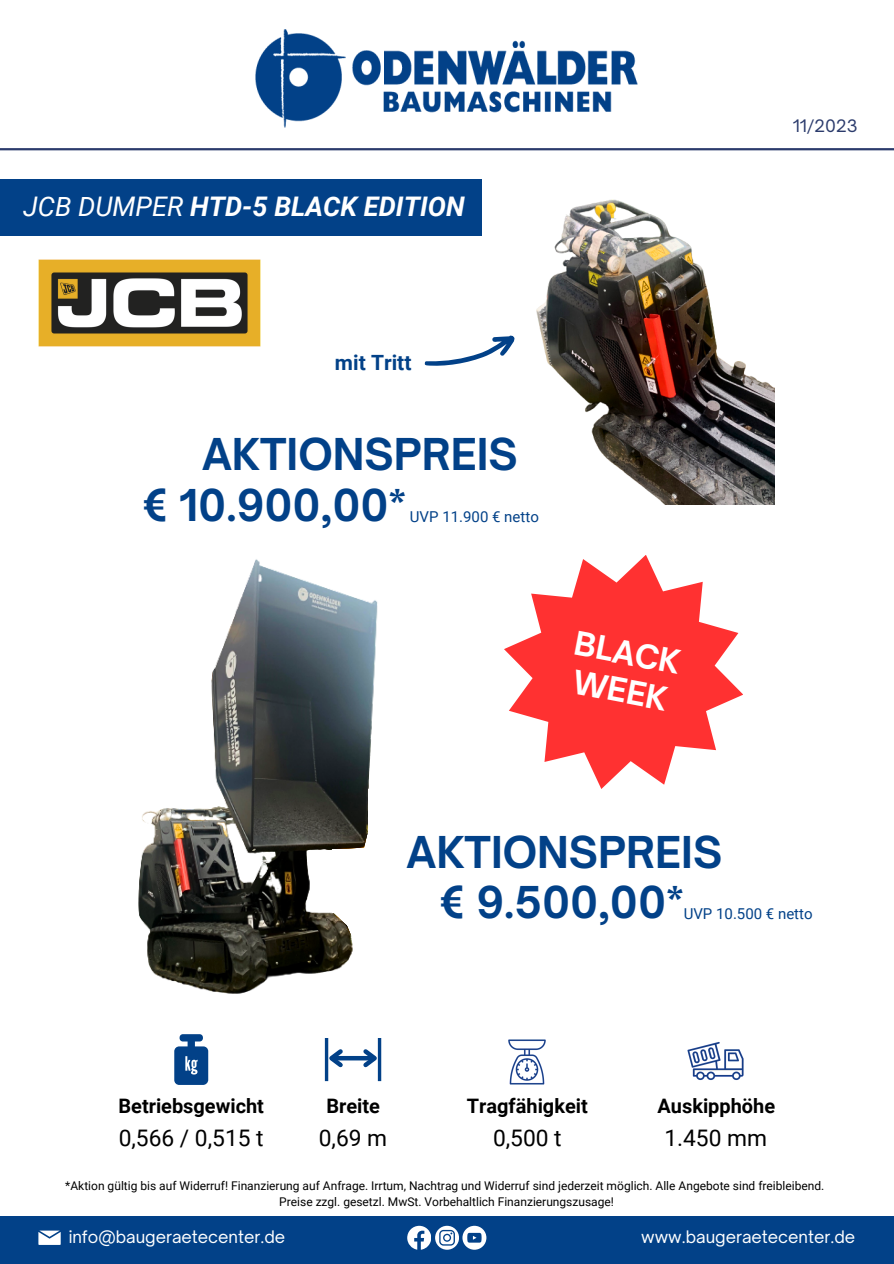
<style>
.page{position:relative;width:894px;height:1264px;background:#fff}
.page>*{position:absolute;margin:0;border:0;box-sizing:border-box;transform-origin:0 0}
.t1{font:700 42px "Open Sauce One";color:#024188}
.t2{font:700 31.5px "Open Sauce One";color:#fff}
.t3{font:italic 700 27px "Roboto";color:#fff}
.t4{font:22.8px "Roboto";color:#000}
.t5{font:700 21px "Roboto";color:#024188}
.t6{font:700 19.95px "Roboto";color:#000}
.t7{font:16.5px "Open Sauce One";color:#fff}
.t8{font:16.5px "Open Sauce One";color:#2b3b6c}
.t9{font:15px "Roboto";color:#024188}
.t10{font:12px "Roboto";color:#000}
.s1{font-weight:400}
</style>
<div class="page">
<div style="left:0;top:1216px;width:893px;height:47px;background:#024188"></div>
<div style="left:0;top:179px;width:481px;height:57px;background:#024188"></div>
<svg style="left:174px;top:1034px;width:34px;height:50px"></svg>
<img style="left:507px;top:150px;width:267px;height:355px">
<hr style="left:0;top:148px;width:893px;height:2px;background:#2b3b6c">
<svg style="left:407px;top:1225px;width:79px;height:24px"></svg>
<svg style="left:38px;top:1230px;width:23px;height:14px"></svg>
<img style="left:255px;top:29px;width:382px;height:98px">
<img style="left:38px;top:259px;width:223px;height:88px">
<div style="left:331px;top:1055px;width:43px;height:5px;background:#024188"></div>
<svg style="left:324px;top:1045px;width:23px;height:26px"></svg>
<svg style="left:359px;top:1045px;width:23px;height:26px"></svg>
<hr style="left:325px;top:1037px;width:3px;height:44px;background:#024188">
<hr style="left:378px;top:1037px;width:3px;height:44px;background:#024188">
<img style="left:687px;top:1042px;width:56px;height:38px">
<img style="left:508px;top:1039px;width:38px;height:46px">
<svg style="left:424px;top:320px;width:93px;height:61px"></svg>
<img style="left:138px;top:559px;width:240px;height:435px">
<div style="left:368px;top:789px;width:46px;height:71px;background:#fff"></div>
<div style="left:353px;top:906px;width:58px;height:74px;background:#fff"></div>
<svg style="left:329px;top:829px;width:49px;height:137px"></svg>
<svg style="left:504px;top:555px;width:239px;height:234px;fill:#ff3131"></svg>
<p class="t3" style="left:23px;top:191px;width:443px"><span class="s1">JCB DUMPER</span> HTD-5 BLACK EDITION</p>
<p class="t5" style="left:335px;top:351px;width:78px">mit Tritt</p>
<p class="t1" style="left:202px;top:428px;width:317px">AKTIONSPREIS</p>
<p class="t1" style="left:142px;top:479px;width:265px">€ 10.900,00*</p>
<p class="t9" style="left:410px;top:508px;width:130px">UVP 11.900 € netto</p>
<p class="t2" style="left:578px;top:623px;width:108px;rotate:11deg">BLACK</p>
<p class="t2" style="left:577px;top:661px;width:97px;rotate:11deg">WEEK</p>
<p class="t8" style="left:792px;top:116px;width:66px">11/2023</p>
<p class="t1" style="left:406px;top:826px;width:317px">AKTIONSPREIS</p>
<p class="t1" style="left:439px;top:875px;width:246px">€ 9.500,00*</p>
<p class="t9" style="left:683px;top:904px;width:130px">UVP 10.500 € netto</p>
<p class="t6" style="left:118px;top:1094px;width:147px">Betriebsgewicht</p>
<p class="t6" style="left:326px;top:1094px;width:55px">Breite</p>
<p class="t6" style="left:467px;top:1094px;width:122px">Tragfähigkeit</p>
<p class="t6" style="left:657px;top:1094px;width:119px">Auskipphöhe</p>
<p class="t4" style="left:119px;top:1124px;width:146px">0,566 / 0,515 t</p>
<p class="t4" style="left:319px;top:1124px;width:70px">0,69 m</p>
<p class="t4" style="left:493px;top:1125px;width:70px">0,500 t</p>
<p class="t4" style="left:664px;top:1124px;width:104px">1.450 mm</p>
<p class="t10" style="left:65px;top:1178px;width:760px">*Aktion gültig bis auf Widerruf! Finanzierung auf Anfrage. Irrtum, Nachtrag und Widerruf sind jederzeit möglich. Alle Angebote sind freibleibend.</p>
<p class="t10" style="left:279px;top:1194px;width:336px">Preise zzgl. gesetzl. MwSt. Vorbehaltlich Finanzierungszusage!</p>
<p class="t7" style="left:69px;top:1226px;width:218px">info@baugeraetecenter.de</p>
<p class="t7" style="left:641px;top:1226px;width:215px">www.baugeraetecenter.de</p>
</div>
